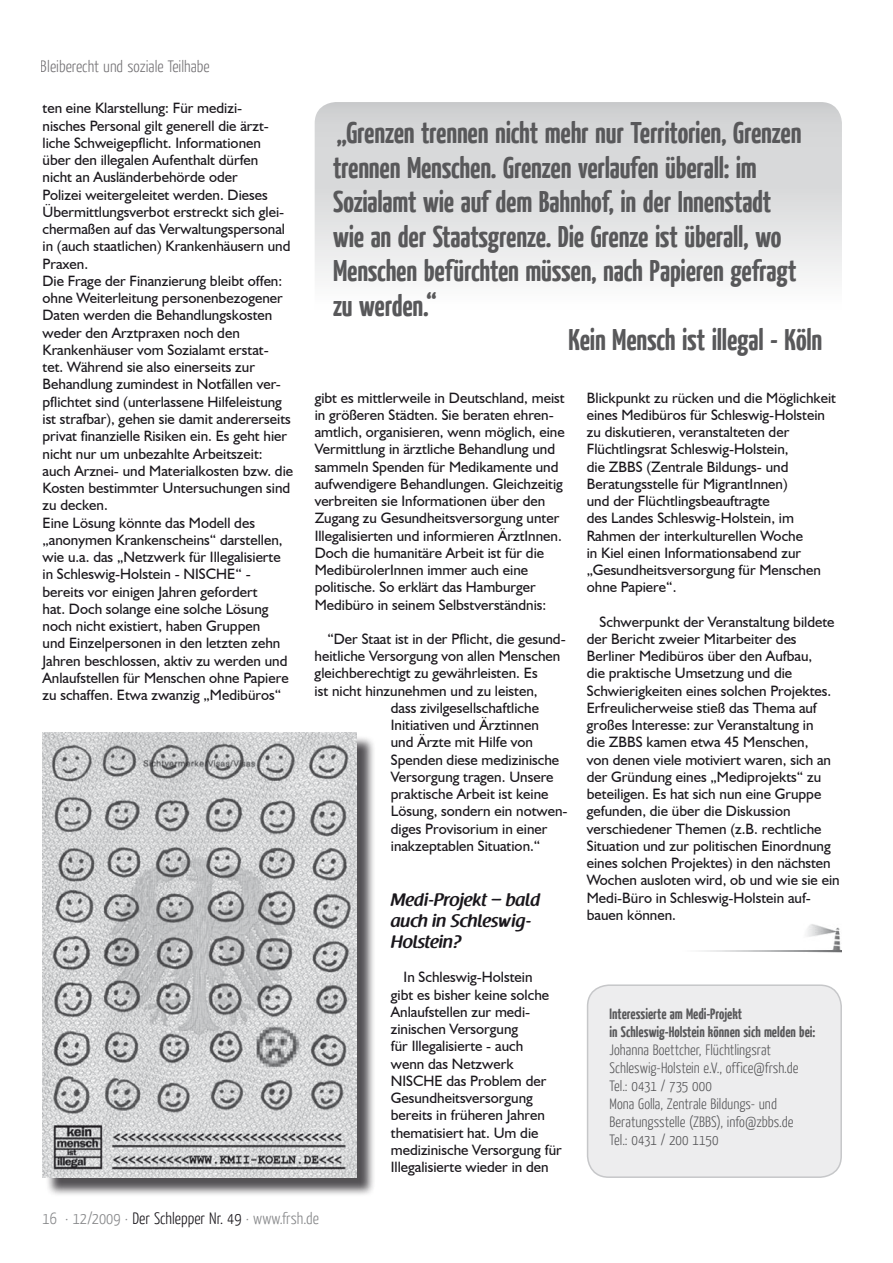
<style>
.page{position:relative;width:893px;height:1263px;background:#fff}
.page>*{position:absolute;margin:0;border:0;box-sizing:border-box;transform-origin:0 0}
.t1{font:700 30px "Yanone Kaffeesatz";letter-spacing:-.005em;color:#58585a}
.t2{font:600 18px/21px "Raspoutine";color:#1a171c}
.t3{font:300 16.5px "Yanone Kaffeesatz";color:#87888a}
.t4{font:300 16.5px "Yanone Kaffeesatz";color:#1a171c}
.t5{font:15px/17.2px "Humanist 521 BT";color:#1a171c}
.t6{font:300 15px/18px "Yanone Kaffeesatz";color:#58585a}
.t7{font:700 15px/18px "Yanone Kaffeesatz";color:#58585a}
.s1{color:#1a171c}
</style>
<div class="page">
<img style="left:807px;top:924px;width:35px;height:29px">
<img style="left:701px;top:950px;width:141px;height:2px">
<svg style="left:315px;top:102px;width:527px;height:176px;background:#dddedf"></svg>
<div style="left:45px;top:735px;width:337px;height:468px;background:#1a171c;opacity:.75"></div>
<img style="left:43px;top:733px;width:314px;height:445px">
<div style="left:588px;top:985px;width:253px;height:192px;background:#ededee;border-radius:21px"></div>
<div style="left:587px;top:984px;width:255px;height:194px;border:2px solid #c6c7c9;border-radius:21px"></div>
<p class="t4" style="left:41px;top:56px;width:170px">Bleiberecht und soziale Teilhabe</p>
<p class="t5" style="left:43px;top:99px;width:252px">ten eine Klarstellung: Für medizi-<br>nisches Personal gilt generell die ärzt&shy;liche Schweigepflicht. Informationen<br>über den illegalen Aufenthalt dürfen<br>nicht an Ausländerbehörde oder<br>Polizei weitergeleitet werden. Dieses Übermittlungsverbot erstreckt sich glei&shy;chermaßen auf das Verwaltungspersonal in (auch staatlichen) Krankenhäusern und Praxen.<br>Die Frage der Finanzierung bleibt offen: ohne Weiterleitung personenbezogener Daten werden die Behandlungskosten weder den Arztpraxen noch den Krankenhäuser vom Sozialamt erstat&shy;tet. Während sie also einerseits zur Behandlung zumindest in Notfällen ver&shy;pflichtet sind (unterlassene Hilfeleistung ist strafbar), gehen sie damit andererseits privat finanzielle Risiken ein. Es geht hier nicht nur um unbezahlte Arbeitszeit: auch Arznei- und Materialkosten bzw. die Kosten bestimmter Untersuchungen sind zu decken.<br>Eine Lösung könnte das Modell des „anonymen Krankenscheins“ darstellen, wie u.a. das „Netzwerk für Illegalisierte in Schleswig-Holstein - NISCHE“ - bereits vor einigen Jahren gefordert<br>hat. Doch solange eine solche Lösung noch nicht existiert, haben Gruppen<br>und Einzelpersonen in den letzten zehn Jahren beschlossen, aktiv zu werden und Anlaufstellen für Menschen ohne Papiere zu schaffen. Etwa zwanzig „Medibüros“</p>
<h1 class="t1" style="left:336px;top:113px;width:467px">„Grenzen trennen nicht mehr nur Territorien, Grenzen</h1>
<h1 class="t1" style="left:333px;top:147px;width:425px">trennen Menschen. Grenzen verlaufen überall: im</h1>
<h1 class="t1" style="left:333px;top:182px;width:440px">Sozialamt wie auf dem Bahnhof, in der Innenstadt</h1>
<h1 class="t1" style="left:333px;top:216px;width:450px">wie an der Staatsgrenze. Die Grenze ist überall, wo</h1>
<h1 class="t1" style="left:333px;top:251px;width:465px">Menschen befürchten müssen, nach Papieren gefragt</h1>
<h1 class="t1" style="left:333px;top:285px;width:105px">zu werden.“</h1>
<h1 class="t1" style="left:568px;top:320px;width:255px">Kein Mensch ist illegal - Köln</h1>
<p class="t5" style="left:315px;top:389px;width:252px">gibt es mittlerweile in Deutschland, meist in größeren Städten. Sie beraten ehren&shy;amtlich, organisieren, wenn möglich, eine Vermittlung in ärztliche Behandlung und sammeln Spenden für Medikamente und aufwendigere Behandlungen. Gleichzeitig verbreiten sie Informationen über den Zugang zu Gesundheitsversorgung unter Illegalisierten und informieren ÄrztInnen.<br>Doch die humanitäre Arbeit ist für die MedibürolerInnen immer auch eine politische. So erklärt das Hamburger Medibüro in seinem Selbstverständnis:</p>
<p class="t5" style="left:327px;top:630px;width:240px">“Der Staat ist in der Pflicht, die gesund-</p>
<p class="t5" style="left:315px;top:647px;width:247px">heitliche Versorgung von allen Menschen</p>
<p class="t5" style="left:315px;top:664px;width:224px">gleichberechtigt zu gewährleisten. Es</p>
<p class="t5" style="left:315px;top:682px;width:224px">ist nicht hinzunehmen und zu leisten,</p>
<p class="t5" style="left:391px;top:699px;width:150px">dass zivilgesellschaftliche</p>
<p class="t5" style="left:391px;top:716px;width:149px">Initiativen und Ärztinnen</p>
<p class="t5" style="left:391px;top:733px;width:144px">und Ärzte mit Hilfe von</p>
<p class="t5" style="left:391px;top:751px;width:170px">Spenden diese medizinische</p>
<p class="t5" style="left:391px;top:768px;width:164px">Versorgung tragen. Unsere</p>
<p class="t5" style="left:391px;top:785px;width:159px">praktische Arbeit ist keine</p>
<p class="t5" style="left:391px;top:802px;width:178px">Lösung, sondern ein notwen-</p>
<p class="t5" style="left:391px;top:820px;width:158px">diges Provisorium in einer</p>
<p class="t5" style="left:391px;top:837px;width:151px">inakzeptablen Situation.“</p>
<p class="t2" style="left:391px;top:890px;width:151px">Medi-Projekt – bald auch in Schleswig-<br>Holstein?</p>
<p class="t5" style="left:391px;top:968px;width:172px;text-indent:13px">In Schleswig-Holstein<br>gibt es bisher keine solche<br>Anlaufstellen zur medi&shy;zinischen Versorgung<br>für Illegalisierte - auch<br>wenn das Netzwerk<br>NISCHE das Problem der<br>Gesundheitsversorgung bereits in früheren Jahren thematisiert hat. Um die medizinische Versorgung für<br>Illegalisierte wieder in den</p>
<p class="t5" style="left:587px;top:389px;width:251px">Blickpunkt zu rücken und die Möglichkeit eines Medibüros für Schleswig-Holstein zu diskutieren, veranstalteten der Flüchtlingsrat Schleswig-Holstein,<br>die ZBBS (Zentrale Bildungs- und Beratungsstelle für MigrantInnen)<br>und der Flüchtlingsbeauftragte<br>des Landes Schleswig-Holstein, im Rahmen der interkulturellen Woche<br>in Kiel einen Informationsabend zur „Gesundheitsversorgung für Menschen ohne Papiere“.</p>
<p class="t5" style="left:587px;top:613px;width:254px;text-indent:13px">Schwerpunkt der Veranstaltung bildete der Bericht zweier Mitarbeiter des Berliner Medibüros über den Aufbau,<br>die praktische Umsetzung und die Schwierigkeiten eines solchen Projektes.<br>Erfreulicherweise stieß das Thema auf großes Interesse: zur Veranstaltung in<br>die ZBBS kamen etwa 45 Menschen,<br>von denen viele motiviert waren, sich an der Gründung eines „Mediprojekts“ zu beteiligen. Es hat sich nun eine Gruppe gefunden, die über die Diskussion verschiedener Themen (z.B. rechtliche Situation und zur politischen Einordnung eines solchen Projektes) in den nächsten Wochen ausloten wird, ob und wie sie ein Medi-Büro in Schleswig-Holstein auf&shy;bauen können.</p>
<p class="t7" style="left:610px;top:1004px;width:207px">Interessierte am Medi-Projekt<br>in Schleswig-Holstein können sich melden bei:</p>
<p class="t6" style="left:610px;top:1040px;width:190px">Johanna Boettcher, Flüchtlingsrat<br>Schleswig-Holstein e.V., office@frsh.de<br>Tel.: 0431 / 735 000<br>Mona Golla, Zentrale Bildungs- und<br>Beratungsstelle (ZBBS), info@zbbs.de<br>Tel.: 0431 / 200 1150</p>
<p class="t3" style="left:43px;top:1208px;width:278px">16 · 12/2009 · <span class="s1">Der Schlepper Nr. 49</span> · www.frsh.de</p>
</div>
